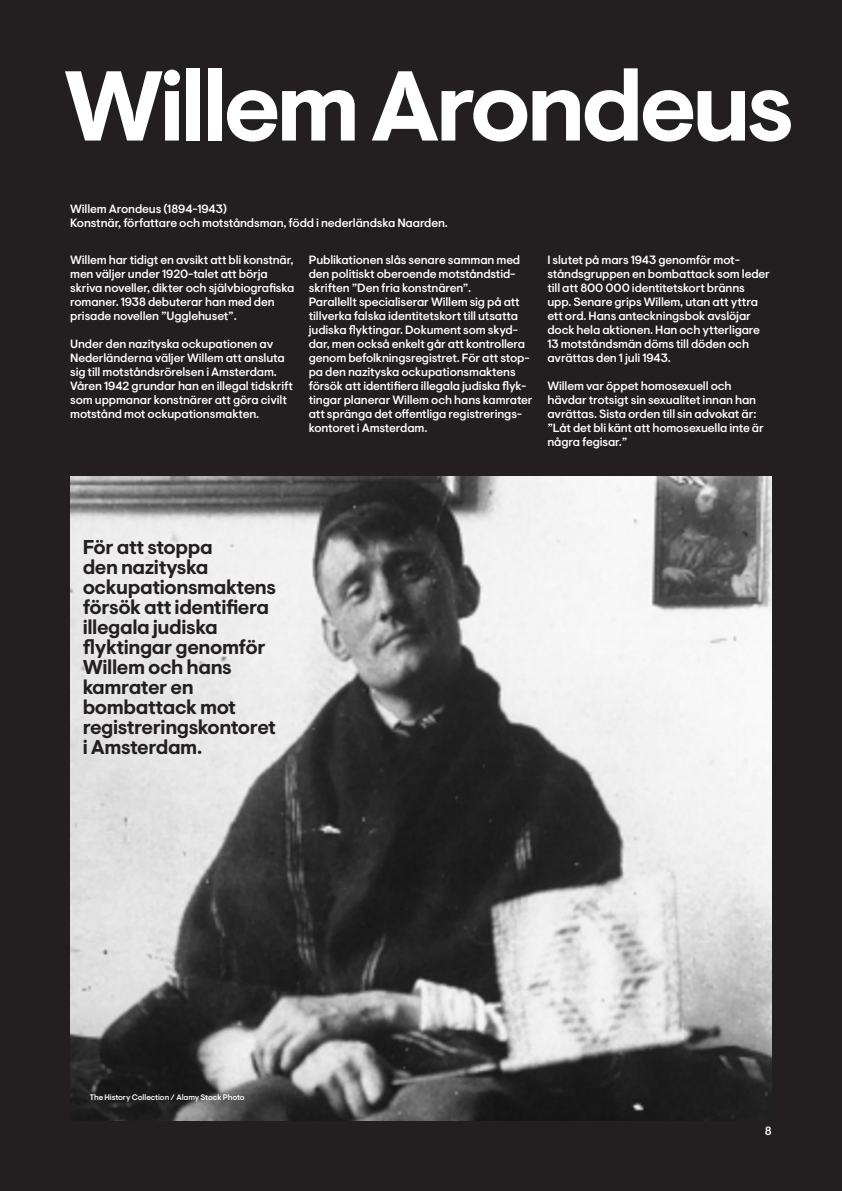
<style>
.page{position:relative;width:842px;height:1191px;background:#231f20}
.page>*{position:absolute;margin:0;border:0;box-sizing:border-box;transform-origin:0 0}
.t1{font:700 98.9px "Visuelt Pro";letter-spacing:-.045em;color:#fff}
.ingress_mindre{font:700 20px/20px "Visuelt Pro";letter-spacing:-.02em;color:#231f20}
.Text_12pt{font:500 12px/14px "Visuelt Pro";letter-spacing:-.01em;color:#fff}
.Text_12pt-2{font:500 8px "Visuelt Pro";letter-spacing:-.01em;color:#fff}
</style>
<div class="page">
<img style="left:70px;top:476px;width:702px;height:644px">
<p class="t1" style="left:64px;top:48px;width:732px">Willem Arondeus</p>
<p class="Text_12pt" style="left:70px;top:202px;width:158px">Willem Arondeus (1894-1943)</p>
<p class="Text_12pt" style="left:70px;top:216px;width:379px">Konstnär, författare och motståndsman, född i nederländska Naarden.</p>
<p class="Text_12pt" style="left:70px;top:253px;width:226px">Willem har tidigt en avsikt att bli konstnär, men väljer under 1920-talet att börja skriva noveller, dikter och självbiografiska romaner. 1938 debuterar han med den prisade novellen ”Ugglehuset”.</p>
<p class="Text_12pt" style="left:70px;top:337px;width:224px">Under den nazityska ockupationen av Nederländerna väljer Willem att ansluta sig till motståndsrörelsen i Amsterdam.<br>Våren 1942 grundar han en illegal tidskrift som uppmanar konstnärer att göra civilt motstånd mot ockupationsmakten.</p>
<p class="Text_12pt" style="left:309px;top:253px;width:213px">Publikationen slås senare samman med den politiskt oberoende motståndstid&shy;skriften ”Den fria konstnären”.</p>
<p class="Text_12pt" style="left:309px;top:295px;width:225px">Parallellt specialiserar Willem sig på att tillverka falska identitetskort till utsatta judiska flyktingar. Dokument som skyd&shy;dar, men också enkelt går att kontrollera genom befolkningsregistret. För att stop&shy;pa den nazityska ockupationsmaktens försök att identifiera illegala judiska flyk&shy;tingar planerar Willem och hans kamrater att spränga det offentliga registrerings&shy;kontoret i Amsterdam.</p>
<p class="Text_12pt" style="left:547px;top:253px;width:224px">I slutet på mars 1943 genomför mot&shy;ståndsgruppen en bombattack som leder till att 800 000 identitetskort bränns upp. Senare grips Willem, utan att yttra ett ord. Hans anteckningsbok avslöjar dock hela aktionen. Han och ytterligare 13 motståndsmän döms till döden och avrättas den 1 juli 1943.</p>
<p class="Text_12pt" style="left:547px;top:379px;width:218px">Willem var öppet homosexuell och hävdar trotsigt sin sexualitet innan han avrättas. Sista orden till sin advokat är: ”Låt det bli känt att homosexuella inte är några fegisar.”</p>
<p class="ingress_mindre" style="left:83px;top:537px;width:195px">För att stoppa<br>den nazityska ockupationsmaktens försök att identifiera illegala judiska flyktingar genomför<br>Willem och hans kamrater en bombattack mot registreringskontoret i Amsterdam.</p>
<p class="Text_12pt-2" style="left:90px;top:1092px;width:157px">The History Collection / Alamy Stock Photo</p>
<p class="Text_12pt" style="left:765px;top:1124px;width:8px">8</p>
</div>
